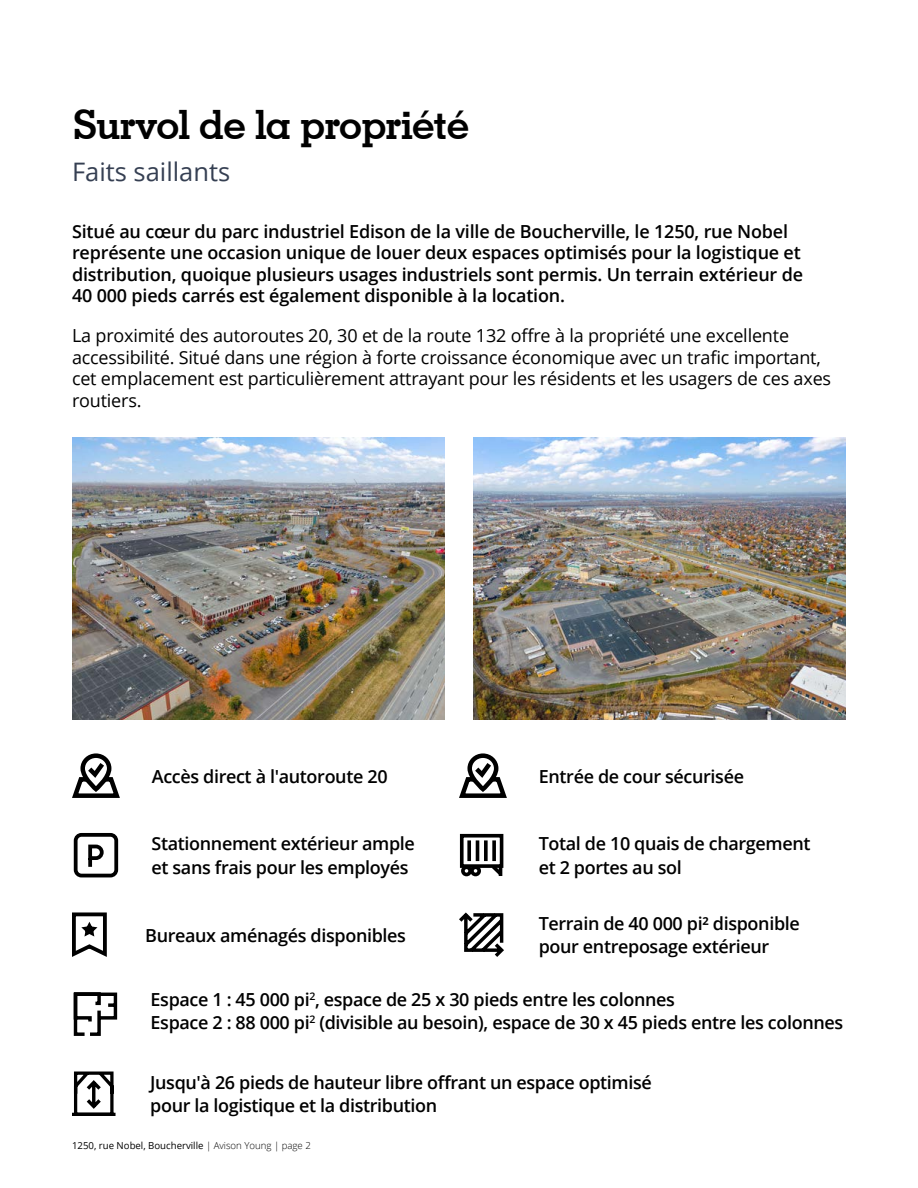
<style>
.page{position:relative;width:918px;height:1188px;background:#fff}
.page>*{position:absolute;margin:0;border:0;box-sizing:border-box;transform-origin:0 0}
.t1{font:700 40.5px "Geometric Slab 703 BT";letter-spacing:-.02em;color:#000}
.t2{font:25.5px "Open Sans";color:#353f52}
.t3{font:600 18px/23.5px "Open Sans";letter-spacing:-.02em;color:#000}
.t4{font:18px/21.6px "Open Sans";letter-spacing:-.01em;color:#000}
.t5{font:9.6px "Open Sans";color:#000}
.s1{font-weight:300}
</style>
<div class="page">
<svg style="left:73px;top:833px;width:46px;height:45px"></svg>
<svg style="left:72px;top:912px;width:35px;height:45px"></svg>
<svg style="left:72px;top:1071px;width:44px;height:45px"></svg>
<svg style="left:72px;top:753px;width:48px;height:45px"></svg>
<svg style="left:459px;top:753px;width:48px;height:45px"></svg>
<svg style="left:467px;top:840px;width:4px;height:21px"></svg>
<hr style="left:476px;top:840px;width:3px;height:21px;background:#000">
<svg style="left:484px;top:840px;width:4px;height:21px"></svg>
<svg style="left:492px;top:840px;width:4px;height:21px"></svg>
<div style="left:461px;top:865px;width:11px;height:11px;border:4px solid #000;border-radius:50%"></div>
<div style="left:470px;top:865px;width:11px;height:11px;border:4px solid #000;border-radius:50%"></div>
<div style="left:460px;top:834px;width:43px;height:34px;border:4px solid #000"></div>
<svg style="left:488px;top:861px;width:16px;height:15px"></svg>
<svg style="left:459px;top:912px;width:45px;height:45px"></svg>
<svg style="left:73px;top:992px;width:45px;height:44px"></svg>
<img style="left:473px;top:437px;width:373px;height:283px">
<img style="left:72px;top:437px;width:373px;height:283px">
<h1 class="t1" style="left:72px;top:100px;width:399px">Survol de la propriété</h1>
<h2 class="t2" style="left:72px;top:154px;width:160px">Faits saillants</h2>
<p class="t3" style="left:72px;top:220px;width:733px;line-height:21.6px">Situé au cœur du parc industriel Edison de la ville de Boucherville, le 1250, rue Nobel représente une occasion unique de louer deux espaces optimisés pour la logistique et distribution, quoique plusieurs usages industriels sont permis. Un terrain extérieur de 40 000 pieds carrés est également disponible à la location.</p>
<p class="t4" style="left:72px;top:324px;width:761px">La proximité des autoroutes 20, 30 et de la route 132 offre à la propriété une excellente accessibilité. Situé dans une région à forte croissance économique avec un trafic important, cet emplacement est particulièrement attrayant pour les résidents et les usagers de ces axes routiers.</p>
<p class="t3" style="left:152px;top:764px;width:237px">Accès direct à l'autoroute 20</p>
<p class="t3" style="left:539px;top:764px;width:207px">Entrée de cour sécurisée</p>
<p class="t3" style="left:152px;top:832px;width:265px">Stationnement extérieur ample et sans frais pour les employés</p>
<p class="t3" style="left:145px;top:923px;width:262px">Bureaux aménagés disponibles</p>
<p class="t3" style="left:539px;top:832px;width:273px">Total de 10 quais de chargement et 2 portes au sol</p>
<p class="t3" style="left:539px;top:912px;width:263px;line-height:22.5px">Terrain de 40 000 pi² disponible pour entreposage extérieur</p>
<p class="t3" style="left:151px;top:987px;width:694px">Espace 1 : 45 000 pi<sup>2</sup>, espace de 25 x 30 pieds entre les colonnes<br>Espace 2 : 88 000 pi<sup>2</sup> (divisible au besoin), espace de 30 x 45 pieds entre les colonnes</p>
<p class="t3" style="left:150px;top:1071px;width:503px;line-height:22.5px">Jusqu'à 26 pieds de hauteur libre offrant un espace optimisé pour la logistique et la distribution</p>
<p class="t5" style="left:72px;top:1139px;width:240px">1250, rue Nobel, Boucherville <span class="s1">| Avison Young | page 2</span></p>
</div>
